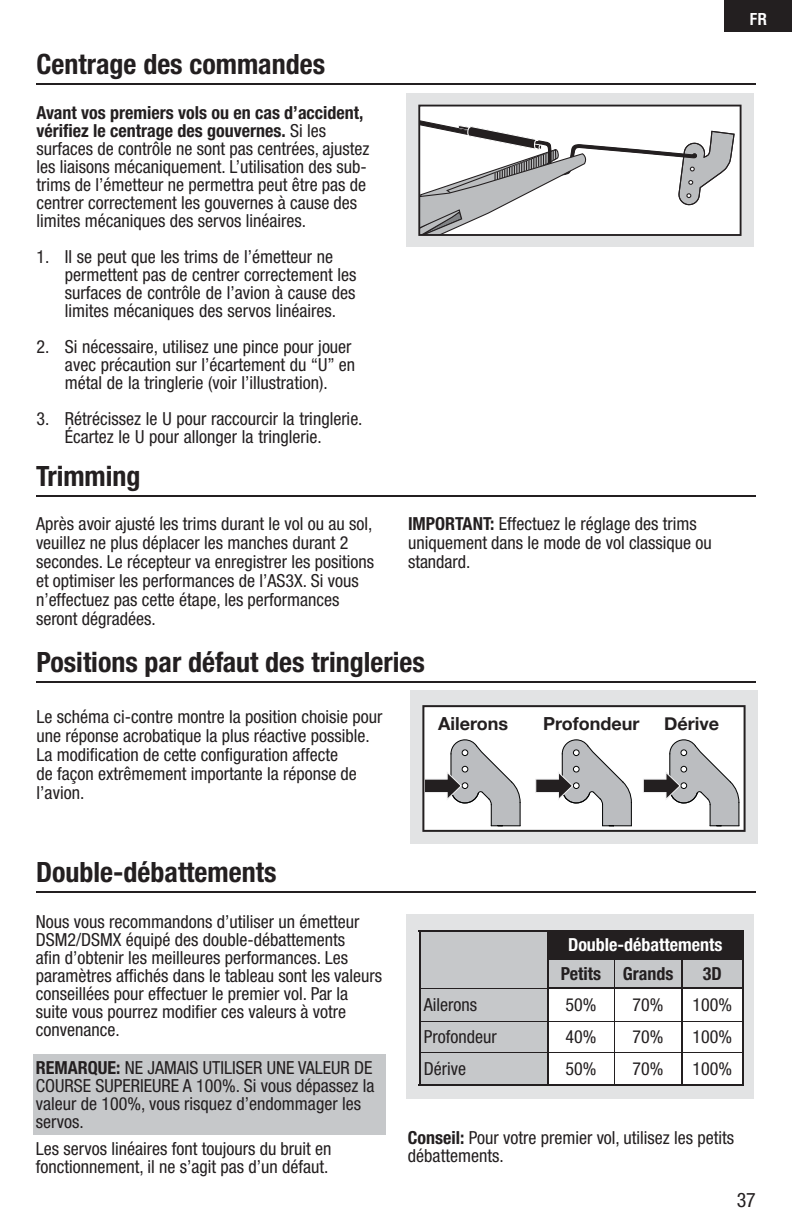
<style>
.page{position:relative;width:792px;height:1224px;background:#fff}
.page>*{position:absolute;margin:0;border:0;box-sizing:border-box;transform-origin:0 0}
.t1{font:700 condensed 28px "Helvetica Neue LT Std";color:#231f20}
.t2{font:condensed 20px "Helvetica Neue LT Std";color:#231f20}
.t3{font:condensed 18px/18px "Helvetica Neue LT Std";color:#231f20}
.t4{font:700 18px "Helvetica Neue";color:#231f20}
.t5{font:700 condensed 18px "Helvetica Neue LT Std";color:#fff}
.t6{font:700 condensed 18px "Helvetica Neue LT Std";color:#231f20}
.t7{font:700 condensed 16px "Helvetica LT Std";color:#fff}
.s1{font-weight:700}
</style>
<div class="page">
<div style="left:725px;top:0;width:67px;height:31px;background:#231f20"></div>
<div style="left:33px;top:1054px;width:353px;height:81px;background:#c6c8ca"></div>
<div style="left:406px;top:94px;width:348px;height:153px;background:#e2e3e4"></div>
<svg style="left:418px;top:105px;width:324px;height:131px;background:#dcdcdd"></svg>
<hr style="left:37px;top:83px;width:719px;height:2px;background:#231f20">
<hr style="left:37px;top:681px;width:719px;height:2px;background:#231f20">
<div style="left:410px;top:691px;width:348px;height:153px;background:#e2e3e4"></div>
<svg style="left:422px;top:705px;width:324px;height:127px;background:#d8d9d9"></svg>
<hr style="left:36px;top:891px;width:720px;height:2px;background:#231f20">
<div style="left:406px;top:915px;width:348px;height:184px;background:#e2e3e4"></div>
<hr style="left:419px;top:931px;width:1px;height:57px;background:#231f20">
<hr style="left:419px;top:988px;width:1px;height:34px;background:#231f20">
<hr style="left:419px;top:1022px;width:1px;height:30px;background:#231f20">
<hr style="left:419px;top:1052px;width:1px;height:32px;background:#231f20">
<hr style="left:419px;top:1084px;width:129px;height:1px;background:#231f20">
<svg style="left:420px;top:931px;width:323px;height:154px;background:#c0c0c1"></svg>
<hr style="left:419px;top:930px;width:195px;height:1px;background:#231f20">
<hr style="left:547px;top:931px;width:2px;height:28px;background:#231f20">
<hr style="left:614px;top:930px;width:130px;height:1px;background:#231f20">
<hr style="left:742px;top:931px;width:2px;height:28px;background:#231f20">
<hr style="left:549px;top:959px;width:195px;height:1px;background:#231f20">
<hr style="left:36px;top:495px;width:720px;height:2px;background:#231f20">
<h1 class="t1" style="left:37px;top:54px;width:290px">Centrage des commandes</h1>
<p class="t3" style="left:37px;top:105px;width:335px"><span class="s1">Avant vos premiers vols ou en cas d’accident, vérifiez le centrage des gouvernes.</span> Si les surfaces de contrôle ne sont pas centrées, ajustez les liaisons mécaniquement. L’utilisation des sub&shy;trims de l’émetteur ne permettra peut être pas de centrer correctement les gouvernes à cause des limites mécaniques des servos linéaires.</p>
<p class="t3" style="left:65px;top:249px;width:293px;text-indent:-28px">1. Il se peut que les trims de l’émetteur ne permettent pas de centrer correctement les surfaces de contrôle de l’avion à cause des limites mécaniques des servos linéaires.</p>
<p class="t3" style="left:65px;top:339px;width:292px;text-indent:-28px">2. Si nécessaire, utilisez une pince pour jouer avec précaution sur l’écartement du “U” en métal de la tringlerie (voir l’illustration).</p>
<p class="t3" style="left:65px;top:411px;width:299px;text-indent:-28px">3. Rétrécissez le U pour raccourcir la tringlerie.<br>Écartez le U pour allonger la tringlerie.</p>
<h1 class="t1" style="left:36px;top:466px;width:106px">Trimming</h1>
<p class="t3" style="left:36px;top:517px;width:340px;line-height:19px">Après avoir ajusté les trims durant le vol ou au sol, veuillez ne plus déplacer les manches durant 2 secondes. Le récepteur va enregistrer les positions et optimiser les performances de l’AS3X. Si vous n’effectuez pas cette étape, les performances seront dégradées.</p>
<p class="t3" style="left:408px;top:517px;width:305px;line-height:19px"><span class="s1">IMPORTANT:</span> Effectuez le réglage des trims uniquement dans le mode de vol classique ou standard.</p>
<h1 class="t1" style="left:37px;top:652px;width:390px">Positions par défaut des tringleries</h1>
<p class="t3" style="left:37px;top:709px;width:347px;line-height:19px">Le schéma ci-contre montre la position choisie pour une réponse acrobatique la plus réactive possible.<br>La modification de cette configuration affecte<br>de façon extrêmement importante la réponse de l’avion.</p>
<p class="t4" style="left:438px;top:713px;width:71px">Ailerons</p>
<p class="t4" style="left:543px;top:713px;width:98px">Profondeur</p>
<p class="t4" style="left:664px;top:713px;width:57px">Dérive</p>
<p class="t7" style="left:750px;top:14px;width:19px">FR</p>
<h1 class="t1" style="left:36px;top:862px;width:242px">Double-débattements</h1>
<p class="t3" style="left:36px;top:914px;width:348px">Nous vous recommandons d’utiliser un émetteur DSM2/DSMX équipé des double-débattements<br>afin d’obtenir les meilleures performances. Les paramètres affichés dans le tableau sont les valeurs conseillées pour effectuer le premier vol. Par la suite vous pourrez modifier ces valeurs à votre convenance.</p>
<p class="t3" style="left:36px;top:1060px;width:340px"><span class="s1">REMARQUE:</span> NE JAMAIS UTILISER UNE VALEUR DE COURSE SUPERIEURE A 100%. Si vous dépassez la valeur de 100%, vous risquez d’endommager les servos.</p>
<p class="t3" style="left:36px;top:1141px;width:297px">Les servos linéaires font toujours du bruit en fonctionnement, il ne s’agit pas d’un défaut.</p>
<p class="t3" style="left:408px;top:1130px;width:328px"><span class="s1">Conseil:</span> Pour votre premier vol, utilisez les petits débattements.</p>
<p class="t5" style="left:568px;top:939px;width:156px">Double-débattements</p>
<p class="t6" style="left:561px;top:967px;width:114px">Petits Grands</p>
<p class="t6" style="left:703px;top:967px;width:20px">3D</p>
<p class="t3" style="left:424px;top:998px;width:55px">Ailerons</p>
<p class="t3" style="left:566px;top:998px;width:32px">50%</p>
<p class="t3" style="left:633px;top:998px;width:32px">70%</p>
<p class="t3" style="left:692px;top:998px;width:41px">100%</p>
<p class="t3" style="left:424px;top:1030px;width:74px">Profondeur</p>
<p class="t3" style="left:566px;top:1030px;width:32px">40%</p>
<p class="t3" style="left:633px;top:1030px;width:32px">70%</p>
<p class="t3" style="left:692px;top:1030px;width:41px">100%</p>
<p class="t3" style="left:424px;top:1062px;width:44px">Dérive</p>
<p class="t3" style="left:566px;top:1062px;width:32px">50%</p>
<p class="t3" style="left:633px;top:1062px;width:32px">70%</p>
<p class="t3" style="left:692px;top:1062px;width:41px">100%</p>
<p class="t2" style="left:737px;top:1192px;width:21px">37</p>
</div>
